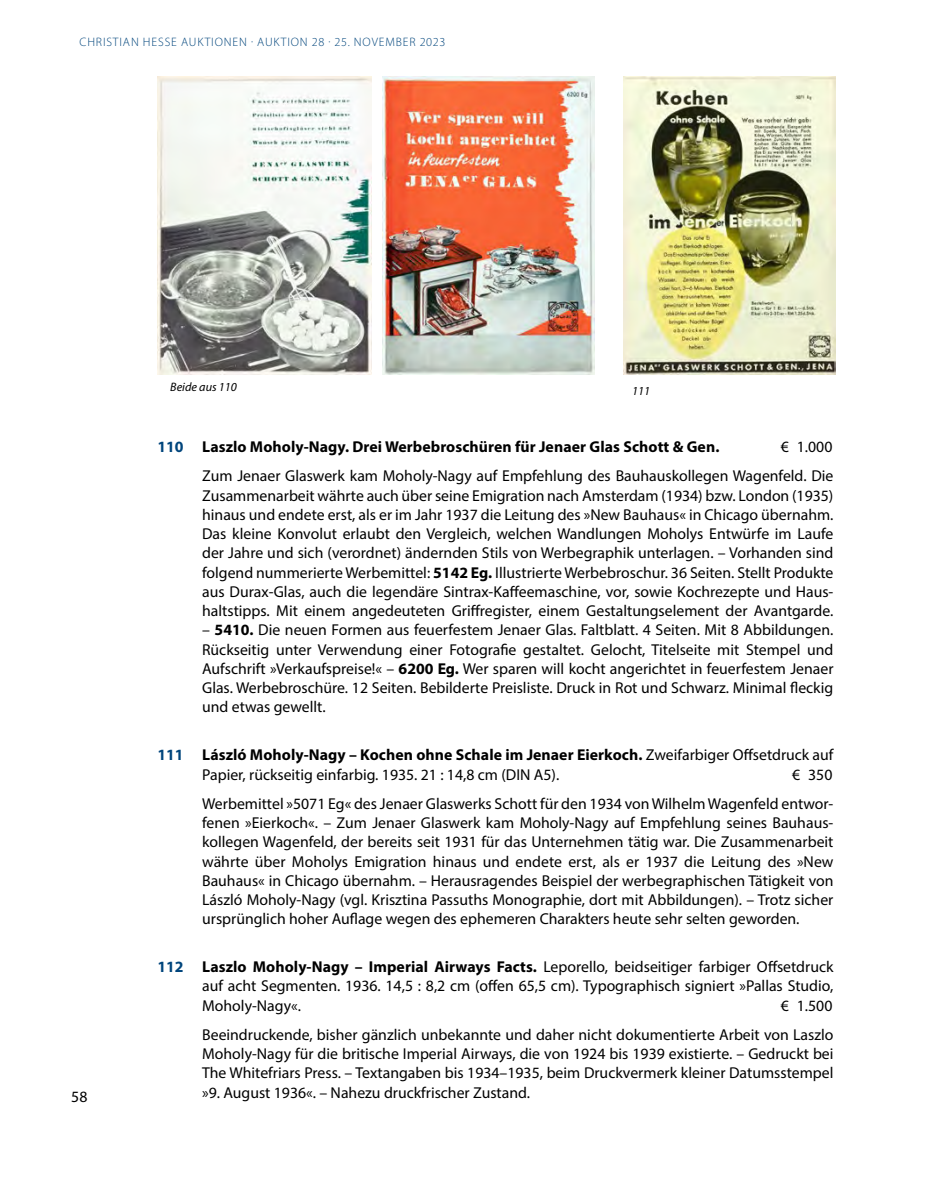
<style>
.page{position:relative;width:943px;height:1191px;background:#fff}
.page>*{position:absolute;margin:0;border:0;box-sizing:border-box;transform-origin:0 0}
.t1{font:15.75px/19.2px "Myriad Pro";color:#000;text-align:justify}
.t2{font:700 15.75px "Myriad Pro";letter-spacing:.005em;color:#000}
.t3{font:300 12.25px "Myriad Pro";letter-spacing:.07em;color:#00457c}
.t4{font:italic 12.25px "Myriad Pro";color:#000}
.s1{color:#00457c}
.s2{font-weight:700}
.s3{font-weight:700;color:#00457c}
</style>
<div class="page">
<img style="left:157px;top:77px;width:214px;height:298px">
<img style="left:382px;top:77px;width:212px;height:298px">
<img style="left:623px;top:77px;width:212px;height:298px">
<p class="t3" style="left:79px;top:36px;width:367px">CHRISTIAN HESSE AUKTIONEN · AUKTION 28 · 25. NOVEMBER 2023</p>
<p class="t1" style="left:71px;top:1087px;width:18px">58</p>
<p class="t4" style="left:170px;top:380px;width:68px">Beide aus 110</p>
<p class="t4" style="left:632px;top:383px;width:20px">111</p>
<p class="t2" style="left:157px;top:436px;width:563px"><span class="s1">110</span> Laszlo Moholy-Nagy. Drei Werbebroschüren für Jenaer Glas Schott &amp; Gen.</p>
<p class="t1" style="left:202px;top:432px;width:633px;line-height:29.2px;text-align:right">€ 1.000<br>Zum Jenaer Glaswerk kam Moholy-Nagy auf Empfehlung des Bauhauskollegen Wagenfeld. Die</p>
<p class="t1" style="left:202px;top:485px;width:633px">Zusammenarbeit währte auch über seine Emigration nach Amsterdam (1934) bzw. London (1935) hinaus und endete erst, als er im Jahr 1937 die Leitung des »New Bauhaus« in Chicago übernahm.<br>Das kleine Konvolut erlaubt den Vergleich, welchen Wandlungen Moholys Entwürfe im Laufe der Jahre und sich (verordnet) ändernden Stils von Werbegraphik unterlagen. – Vorhanden sind folgend nummerierte Werbemittel: <span class="s2">5142 Eg.</span> Illustrierte Werbebroschur. 36 Seiten. Stellt Produkte aus Durax-Glas, auch die legendäre Sintrax-Kaffeemaschine, vor, sowie Kochrezepte und Haus&shy;haltstipps. Mit einem angedeuteten Griffregister, einem Gestaltungselement der Avantgarde.</p>
<p class="t1" style="left:202px;top:620px;width:633px">– <span class="s2">5410.</span> Die neuen Formen aus feuerfestem Jenaer Glas. Faltblatt. 4 Seiten. Mit 8 Abbildungen.<br>Rückseitig unter Verwendung einer Fotografie gestaltet. Gelocht, Titelseite mit Stempel und Aufschrift »Verkaufspreise!« – <span class="s2">6200 Eg.</span> Wer sparen will kocht angerichtet in feuerfestem Jenaer Glas. Werbebroschüre. 12 Seiten. Bebilderte Preisliste. Druck in Rot und Schwarz. Minimal fleckig und etwas gewellt.</p>
<p class="t1" style="left:202px;top:745px;width:632px;text-indent:-45px"><span class="s3">111</span> <span class="s2">László Moholy-Nagy – Kochen ohne Schale im Jenaer Eierkoch.</span> Zweifarbiger Offsetdruck auf<br>Papier, rückseitig einfarbig. 1935. 21 : 14,8 cm (DIN A5).</p>
<p class="t1" style="left:202px;top:759px;width:632px;line-height:29.2px;text-align:right">€ 350<br>Werbemittel »5071 Eg« des Jenaer Glaswerks Schott für den 1934 von Wilhelm Wagenfeld entwor-</p>
<p class="t1" style="left:202px;top:813px;width:633px">fenen »Eierkoch«. – Zum Jenaer Glaswerk kam Moholy-Nagy auf Empfehlung seines Bauhaus&shy;kollegen Wagenfeld, der bereits seit 1931 für das Unternehmen tätig war. Die Zusammenarbeit währte über Moholys Emigration hinaus und endete erst, als er 1937 die Leitung des »New Bauhaus« in Chicago übernahm. – Herausragendes Beispiel der werbegraphischen Tätigkeit von László Moholy-Nagy (vgl. Krisztina Passuths Monographie, dort mit Abbildungen). – Trotz sicher ursprünglich hoher Auflage wegen des ephemeren Charakters heute sehr selten geworden.</p>
<p class="t1" style="left:202px;top:957px;width:633px;text-indent:-45px"><span class="s3">112</span> <span class="s2">Laszlo Moholy-Nagy – Imperial Airways Facts.</span> Leporello, beidseitiger farbiger Offsetdruck auf acht Segmenten. 1936. 14,5 : 8,2 cm (offen 65,5 cm). Typographisch signiert »Pallas Studio, Moholy-Nagy«.</p>
<p class="t1" style="left:202px;top:990px;width:633px;line-height:29.2px;text-align:right">€ 1.500<br>Beeindruckende, bisher gänzlich unbekannte und daher nicht dokumentierte Arbeit von Laszlo</p>
<p class="t1" style="left:202px;top:1044px;width:633px">Moholy-Nagy für die britische Imperial Airways, die von 1924 bis 1939 existierte. – Gedruckt bei The Whitefriars Press. – Textangaben bis 1934–1935, beim Druckvermerk kleiner Datumsstempel »9. August 1936«. – Nahezu druckfrischer Zustand.</p>
</div>
